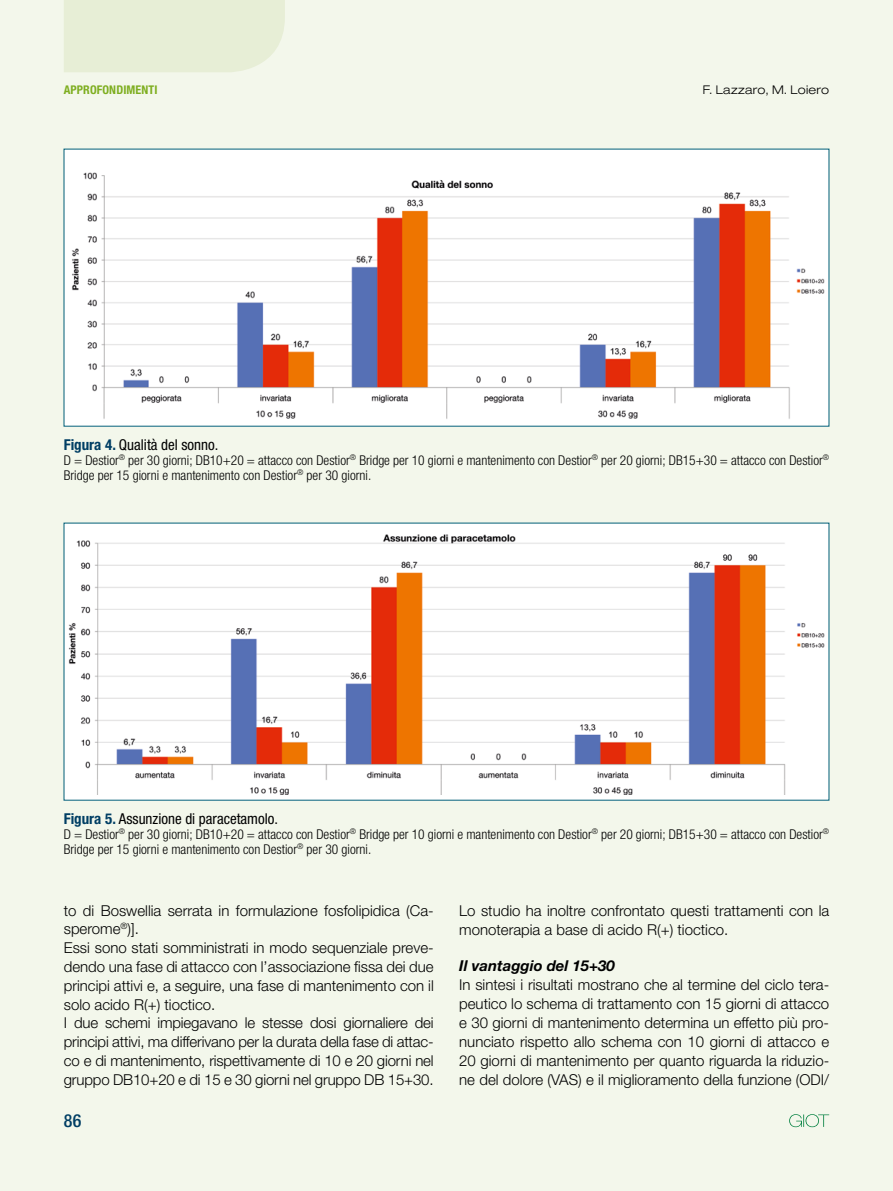
<style>
.page{position:relative;width:893px;height:1191px;background:#f3f7eb}
.page>*{position:absolute;margin:0;border:0;box-sizing:border-box;transform-origin:0 0}
.t1{font:500 condensed 18px "Helvetica Neue LT Std";color:#003e64}
.t2{font:300 15px/18.8px "Helvetica Neue LT Std";color:#000}
.t3{font:condensed 15px "Helvetica Neue LT Std";color:#000}
.t4{font:italic 700 15px "Helvetica Neue LT Std";color:#000}
.t5{font:300 condensed 13.5px/15px "Helvetica Neue LT Std";color:#000}
.t6{font:300 expanded 12px "Helvetica Neue LT Std";letter-spacing:.025em;color:#000}
.t7{font:700 condensed 12px "Helvetica Neue LT Std";letter-spacing:.01em;color:#7eae20}
.s1{font-weight:700;color:#003e64}
</style>
<div class="page">
<div style="left:64px;top:0;width:221px;height:72px;background:#e7eed6"></div>
<svg style="left:789px;top:1114px;width:40px;height:13px"></svg>
<div style="left:64px;top:149px;width:765px;height:277px;background:#fff"></div>
<img style="left:72px;top:172px;width:753px;height:247px">
<div style="left:64px;top:523px;width:765px;height:277px;background:#fff"></div>
<img style="left:68px;top:534px;width:757px;height:260px">
<p class="t7" style="left:64px;top:82px;width:95px">APPROFONDIMENTI</p>
<p class="t6" style="left:703px;top:82px;width:128px">F. Lazzaro, M. Loiero</p>
<p class="t3" style="left:64px;top:436px;width:156px"><span class="s1">FIGURA 4.</span> Qualità del sonno.</p>
<p class="t5" style="left:64px;top:452px;width:767px">D = Destior<sup>®</sup> per 30 giorni; DB10+20 = attacco con Destior<sup>®</sup> Bridge per 10 giorni e mantenimento con Destior<sup>®</sup> per 20 giorni; DB15+30 = attacco con Destior<sup>®<br></sup>Bridge per 15 giorni e mantenimento con Destior<sup>®</sup> per 30 giorni.</p>
<p class="t3" style="left:64px;top:810px;width:216px"><span class="s1">FIGURA 5.</span> Assunzione di paracetamolo.</p>
<p class="t5" style="left:64px;top:826px;width:767px">D = Destior<sup>®</sup> per 30 giorni; DB10+20 = attacco con Destior<sup>®</sup> Bridge per 10 giorni e mantenimento con Destior<sup>®</sup> per 20 giorni; DB15+30 = attacco con Destior<sup>®<br></sup>Bridge per 15 giorni e mantenimento con Destior<sup>®</sup> per 30 giorni.</p>
<p class="t2" style="left:64px;top:900px;width:371px">to di Boswellia serrata in formulazione fosfolipidica (Ca&shy;sperome<sup>®</sup>)].<br>Essi sono stati somministrati in modo sequenziale preve&shy;dendo una fase di attacco con l’associazione fissa dei due principi attivi e, a seguire, una fase di mantenimento con il solo acido R(+) tioctico.<br>I due schemi impiegavano le stesse dosi giornaliere dei principi attivi, ma differivano per la durata della fase di attac&shy;co e di mantenimento, rispettivamente di 10 e 20 giorni nel gruppo DB10+20 e di 15 e 30 giorni nel gruppo DB 15+30.</p>
<p class="t1" style="left:64px;top:1110px;width:19px">86</p>
<p class="t2" style="left:459px;top:901px;width:371px">Lo studio ha inoltre confrontato questi trattamenti con la monoterapia a base di acido R(+) tioctico.</p>
<p class="t4" style="left:459px;top:956px;width:157px">Il vantaggio del 15+30</p>
<p class="t2" style="left:459px;top:975px;width:371px;text-align:justify">In sintesi i risultati mostrano che al termine del ciclo tera&shy;peutico lo schema di trattamento con 15 giorni di attacco e 30 giorni di mantenimento determina un effetto più pro&shy;nunciato rispetto allo schema con 10 giorni di attacco e 20 giorni di mantenimento per quanto riguarda la riduzio&shy;ne del dolore (VAS) e il miglioramento della funzione (ODI/</p>
</div>
